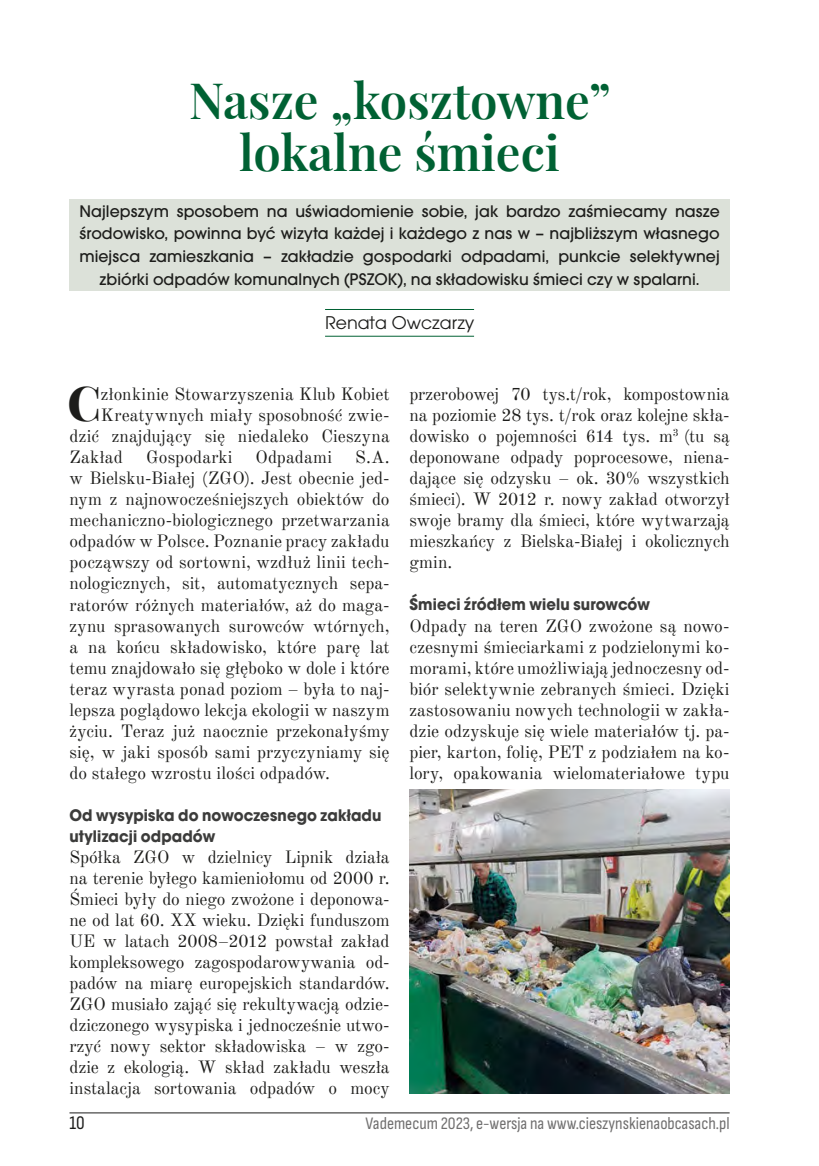
<style>
.page{position:relative;width:819px;height:1166px;background:#fff}
.page>*{position:absolute;margin:0;border:0;box-sizing:border-box;transform-origin:0 0}
._1_Tytuly{font:600 49px/52.5px "Playfair Display";color:#006133;text-align:center}
._6a_Tekst_1_Inicjal{font:800 47.25px "Playfair Display";color:#1d1d1b}
._4_Autorki{font:19.25px "Avant Gar Got Itc TEE";color:#1d1d1b}
.t1{font:19.25px "Sofia Sans Condensed";color:#1d1d1b}
._6_Tekst_1{font:17.5px/21px "Old Standard TT";letter-spacing:-.005em;color:#1d1d1b;text-align:justify}
._6a_Tekst_1_Inicjal-2{font:17.5px/21px "Old Standard TT";letter-spacing:.005em;color:#1d1d1b;text-align:justify}
._3_Lead{font:500 17.5px/22.8px "Avant Gar Got Itc TEE";letter-spacing:.005em;color:#1d1d1b;text-align:center}
._5_Srodtytuly{font:700 17.5px/21px "Avant Gar Got Itc TEE";letter-spacing:.01em;color:#3c3c3b;scale:.95 1}
.t2{font:17.5px "Sofia Sans Condensed";color:#706f6f}
</style>
<div class="page">
<hr style="left:69px;top:1112px;width:660px;height:1px;background:#1d1d1b">
<div style="left:69px;top:200px;width:660px;height:91px;background:#dce1d9"></div>
<hr style="left:325px;top:309px;width:149px;height:1px;background:#006133">
<hr style="left:325px;top:336px;width:149px;height:1px;background:#006133">
<img style="left:409px;top:789px;width:320px;height:305px">
<p class="_1_Tytuly" style="left:189px;top:70px;width:423px">Nasze „kosztowne” lokalne śmieci</p>
<p class="_3_Lead" style="left:79px;top:199px;width:641px">Najlepszym sposobem na uświadomienie sobie, jak bardzo zaśmiecamy nasze środowisko, powinna być wizyta każdej i każdego z nas w – najbliższym własnego miejsca zamieszkania – zakładzie gospodarki odpadami, punkcie selektywnej zbiórki odpadów komunalnych (PSZOK), na składowisku śmieci czy w spalarni.</p>
<p class="_4_Autorki" style="left:325px;top:311px;width:150px">Renata Owczarzy</p>
<p class="_6a_Tekst_1_Inicjal" style="left:68px;top:366px;width:35px">C</p>
<p class="_6a_Tekst_1_Inicjal-2" style="left:101px;top:382px;width:290px">złonkinie Stowarzyszenia Klub Kobiet</p>
<p class="_6a_Tekst_1_Inicjal-2" style="left:101px;top:404px;width:290px">Kreatywnych miały sposobność zwie-</p>
<p class="_6a_Tekst_1_Inicjal-2" style="left:69px;top:425px;width:321px">dzić znajdujący się niedaleko Cieszyna</p>
<p class="_6a_Tekst_1_Inicjal-2" style="left:69px;top:446px;width:55px">Zakład</p>
<p class="_6a_Tekst_1_Inicjal-2" style="left:146px;top:446px;width:88px">Gospodarki</p>
<p class="_6a_Tekst_1_Inicjal-2" style="left:255px;top:446px;width:78px">Odpadami</p>
<p class="_6a_Tekst_1_Inicjal-2" style="left:69px;top:446px;width:321px;text-indent:286px">S.A. w Bielsku-Białej (ZGO). Jest obecnie jed&shy;nym z najnowocześniejszych obiektów do mechaniczno-biologicznego przetwarzania odpadów w Polsce. Poznanie pracy zakładu począwszy od sortowni, wzdłuż linii tech&shy;nologicznych, sit, automatycznych sepa&shy;ratorów różnych materiałów, aż do maga&shy;zynu sprasowanych surowców wtórnych, a na końcu składowisko, które parę lat temu znajdowało się głęboko w dole i które teraz wyrasta ponad poziom – była to naj&shy;lepsza poglądowo lekcja ekologii w naszym życiu. Teraz już naocznie przekonałyśmy się, w jaki sposób sami przyczyniamy się do stałego wzrostu ilości odpadów.</p>
<p class="_5_Srodtytuly" style="left:69px;top:804px;width:330px">Od wysypiska do nowoczesnego zakładu utylizacji odpadów</p>
<p class="_6_Tekst_1" style="left:69px;top:845px;width:321px">Spółka ZGO w dzielnicy Lipnik działa na terenie byłego kamieniołomu od 2000 r.<br>Śmieci były do niego zwożone i deponowa&shy;ne od lat 60. XX wieku. Dzięki funduszom UE w latach 2008–2012 powstał zakład kompleksowego zagospodarowywania od&shy;padów na miarę europejskich standardów.<br>ZGO musiało zająć się rekultywacją odzie&shy;dziczonego wysypiska i jednocześnie utwo&shy;rzyć nowy sektor składowiska – w zgo&shy;dzie z ekologią. W skład zakładu weszła instalacja sortowania odpadów o mocy</p>
<p class="_6_Tekst_1" style="left:409px;top:382px;width:321px">przerobowej 70 tys.t/rok, kompostownia na poziomie 28 tys. t/rok oraz kolejne skła&shy;dowisko o pojemności 614 tys. m<sup>3</sup> (tu są deponowane odpady poprocesowe, niena&shy;dające się odzysku – ok. 30% wszystkich śmieci). W 2012 r. nowy zakład otworzył swoje bramy dla śmieci, które wytwarzają mieszkańcy z Bielska-Białej i okolicznych gmin.</p>
<p class="_5_Srodtytuly" style="left:409px;top:594px;width:254px">Śmieci źródłem wielu surowców</p>
<p class="_6_Tekst_1" style="left:409px;top:614px;width:321px">Odpady na teren ZGO zwożone są nowo&shy;czesnymi śmieciarkami z podzielonymi ko&shy;morami, które umożliwiają jednoczesny od&shy;biór selektywnie zebranych śmieci. Dzięki zastosowaniu nowych technologii w zakła&shy;dzie odzyskuje się wiele materiałów tj. pa&shy;pier, karton, folię, PET z podziałem na ko&shy;lory, opakowania wielomateriałowe typu</p>
<p class="t1" style="left:69px;top:1112px;width:17px">10</p>
<p class="t2" style="left:365px;top:1113px;width:365px">Vademecum 2023, e-wersja na www.cieszynskienaobcasach.pl</p>
</div>
